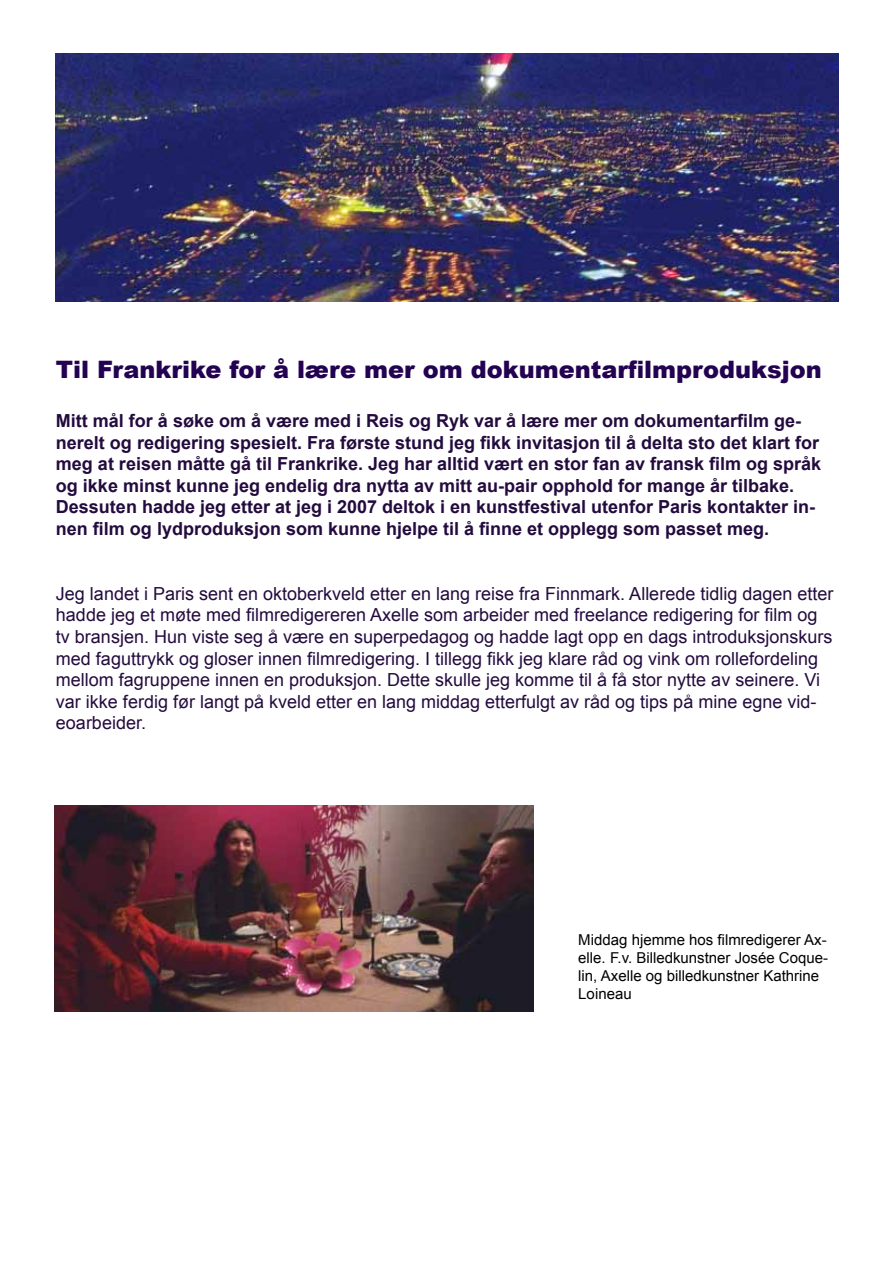
<style>
.page{position:relative;width:893px;height:1263px;background:#fff}
.page>*{position:absolute;margin:0;border:0;box-sizing:border-box;transform-origin:0 0}
.t1{font:900 24px "Arial";color:#230351}
.t2{font:18px/21.6px "Arial";color:#230b3e}
.t3{font:700 18px/21.6px "Arial";color:#230b3e}
.t4{font:15px/18px "Arial";color:#000}
</style>
<div class="page">
<img style="left:56px;top:53px;width:783px;height:248px">
<img style="left:54px;top:806px;width:480px;height:205px">
<h1 class="t1" style="left:56px;top:352px;width:767px">Til Frankrike for å lære mer om dokumentarfilmproduksjon</h1>
<p class="t3" style="left:56px;top:410px;width:767px">Mitt mål for å søke om å være med i Reis og Ryk var å lære mer om dokumentarfilm ge&shy;nerelt og redigering spesielt. Fra første stund jeg fikk invitasjon til å delta sto det klart for meg at reisen måtte gå til Frankrike. Jeg har alltid vært en stor fan av fransk film og språk og ikke minst kunne jeg endelig dra nytta av mitt au-pair opphold for mange år tilbake.<br>Dessuten hadde jeg etter at jeg i 2007 deltok i en kunstfestival utenfor Paris kontakter in&shy;nen film og lydproduksjon som kunne hjelpe til å finne et opplegg som passet meg.</p>
<p class="t2" style="left:56px;top:583px;width:779px">Jeg landet i Paris sent en oktoberkveld etter en lang reise fra Finnmark. Allerede tidlig dagen etter hadde jeg et møte med filmredigereren Axelle som arbeider med freelance redigering for film og tv bransjen. Hun viste seg å være en superpedagog og hadde lagt opp en dags introduksjonskurs med faguttrykk og gloser innen filmredigering. I tillegg fikk jeg klare råd og vink om rollefordeling mellom fagruppene innen en produksjon. Dette skulle jeg komme til å få stor nytte av seinere. Vi var ikke ferdig før langt på kveld etter en lang middag etterfulgt av råd og tips på mine egne vid&shy;eoarbeider.</p>
<p class="t4" style="left:578px;top:931px;width:251px">Middag hjemme hos filmredigerer Ax&shy;elle. F.v. Billedkunstner Josée Coque&shy;lin, Axelle og billedkunstner Kathrine<br>Loineau</p>
</div>
